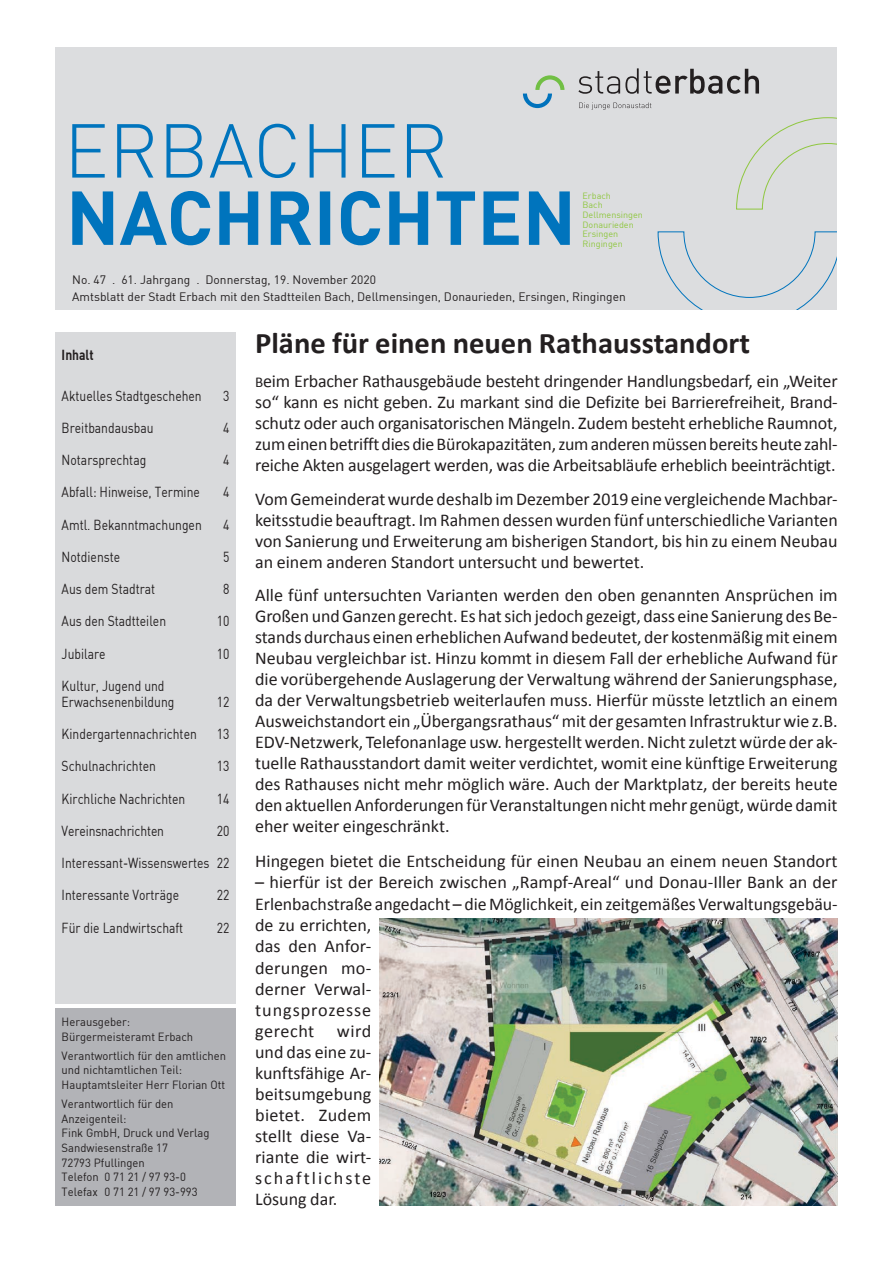
<style>
.page{position:relative;width:893px;height:1263px;background:#fff}
.page>*{position:absolute;margin:0;border:0;box-sizing:border-box;transform-origin:0 0}
.t1{font:700 30px "Calibri";color:#231f20}
.t2{font:18px/21px "Calibri";color:#231f20;text-align:justify}
.t3{font:14.25px/16.2px "DIN";color:#231f20;scale:.85 1}
.t4{font:700 14.25px "DIN";color:#231f20;scale:.85 1}
.t5{font:12px/16.6px "DIN";color:#231f20}
.t6{font:11.7px/14.7px "DIN";color:#231f20;scale:.96 1}
.t7{font:8.85px/9.6px "DIN";color:#8fc73f}
.s1{font-size:15px}
</style>
<div class="page">
<div style="left:55px;top:47px;width:783px;height:263px;background:#dcdddf"></div>
<svg style="left:523px;top:75px;width:41px;height:33px"></svg>
<svg style="left:579px;top:103px;width:72px;height:7px"></svg>
<svg style="left:578px;top:68px;width:181px;height:26px"></svg>
<svg style="left:72px;top:191px;width:498px;height:54px"></svg>
<svg style="left:72px;top:124px;width:371px;height:54px"></svg>
<svg style="left:657px;top:231px;width:181px;height:79px"></svg>
<svg style="left:736px;top:117px;width:102px;height:93px"></svg>
<div style="left:55px;top:1008px;width:181px;height:197px;background:#b2b3b7"></div>
<div style="left:55px;top:332px;width:181px;height:671px;background:#d9dadc"></div>
<img style="left:380px;top:918px;width:458px;height:287px">
<p class="t7" style="left:583px;top:191px;width:62px">Erbach<br>Bach<br>Dellmensingen<br>Donaurieden<br>Ersingen<br>Ringingen</p>
<p class="t5" style="left:72px;top:271px;width:555px">No. 47 . 61. Jahrgang . Donnerstag, 19. November 2020<br>Amtsblatt der Stadt Erbach mit den Stadtteilen Bach, Dellmensingen, Donaurieden, Ersingen, Ringingen</p>
<h1 class="t1" style="left:255px;top:324px;width:496px">Pläne für einen neuen Rathausstandort</h1>
<p class="t2" style="left:255px;top:370px;width:584px"><span class="s1">B</span>eim Erbacher Rathausgebäude besteht dringender Handlungsbedarf, ein „Weiter so“ kann es nicht geben. Zu markant sind die Defizite bei Barrierefreiheit, Brand&shy;schutz oder auch organisatorischen Mängeln. Zudem besteht erhebliche Raumnot, zum einen betrifft dies die Bürokapazitäten, zum anderen müssen bereits heute zahl&shy;reiche Akten ausgelagert werden, was die Arbeitsabläufe erheblich beeinträchtigt.</p>
<p class="t2" style="left:255px;top:488px;width:584px">Vom Gemeinderat wurde deshalb im Dezember 2019 eine vergleichende Machbar&shy;keitsstudie beauftragt. Im Rahmen dessen wurden fünf unterschiedliche Varianten von Sanierung und Erweiterung am bisherigen Standort, bis hin zu einem Neubau an einem anderen Standort untersucht und bewertet.</p>
<p class="t2" style="left:255px;top:585px;width:584px">Alle fünf untersuchten Varianten werden den oben genannten Ansprüchen im Großen und Ganzen gerecht. Es hat sich jedoch gezeigt, dass eine Sanierung des Be&shy;stands durchaus einen erheblichen Aufwand bedeutet, der kostenmäßig mit einem Neubau vergleichbar ist. Hinzu kommt in diesem Fall der erhebliche Aufwand für die vorübergehende Auslagerung der Verwaltung während der Sanierungsphase, da der Verwaltungsbetrieb weiterlaufen muss. Hierfür müsste letztlich an einem Ausweichstandort ein „Übergangsrathaus“ mit der gesamten Infrastruktur wie z.B.<br>EDV-Netzwerk, Telefonanlage usw. hergestellt werden. Nicht zuletzt würde der ak&shy;tuelle Rathausstandort damit weiter verdichtet, womit eine künftige Erweiterung des Rathauses nicht mehr möglich wäre. Auch der Marktplatz, der bereits heute den aktuellen Anforderungen für Veranstaltungen nicht mehr genügt, würde damit eher weiter eingeschränkt.</p>
<p class="t2" style="left:255px;top:850px;width:584px">Hingegen bietet die Entscheidung für einen Neubau an einem neuen Standort</p>
<p class="t2" style="left:255px;top:872px;width:584px;text-align:left">– hierfür ist der Bereich zwischen „Rampf-Areal“ und Donau-Iller Bank an der<br>Erlenbachstraße angedacht – die Möglichkeit, ein zeitgemäßes Verwaltungsgebäu&shy;de zu errichten,<br>das den Anfor-<br>derungen mo-<br>derner Verwal-<br>tungsprozesse<br>gerecht wird<br>und das eine zu-<br>kunftsfähige Ar-<br>beitsumgebung<br>bietet. Zudem<br>stellt diese Va-<br>riante die wirt-<br>schaftlichste<br>Lösung dar.</p>
<p class="t4" style="left:62px;top:345px;width:39px">Inhalt</p>
<p class="t3" style="left:62px;top:387px;width:166px">Aktuelles Stadtgeschehen</p>
<p class="t3" style="left:223px;top:387px;width:9px">3</p>
<p class="t3" style="left:62px;top:419px;width:110px">Breitbandausbau</p>
<p class="t3" style="left:223px;top:419px;width:9px">4</p>
<p class="t3" style="left:62px;top:451px;width:101px">Notarsprechtag</p>
<p class="t3" style="left:223px;top:451px;width:9px">4</p>
<p class="t3" style="left:62px;top:484px;width:164px">Abfall: Hinweise, Termine</p>
<p class="t3" style="left:223px;top:484px;width:9px">4</p>
<p class="t3" style="left:62px;top:516px;width:166px">Amtl. Bekanntmachungen</p>
<p class="t3" style="left:223px;top:516px;width:9px">4</p>
<p class="t3" style="left:62px;top:548px;width:70px">Notdienste</p>
<p class="t3" style="left:223px;top:548px;width:9px">5</p>
<p class="t3" style="left:62px;top:580px;width:112px">Aus dem Stadtrat</p>
<p class="t3" style="left:223px;top:580px;width:9px">8</p>
<p class="t3" style="left:62px;top:613px;width:124px">Aus den Stadtteilen</p>
<p class="t3" style="left:217px;top:613px;width:16px">10</p>
<p class="t3" style="left:62px;top:645px;width:53px">Jubilare</p>
<p class="t3" style="left:217px;top:645px;width:16px">10</p>
<p class="t3" style="left:62px;top:677px;width:134px">Kultur, Jugend und<br>Erwachsenenbildung</p>
<p class="t3" style="left:217px;top:693px;width:16px">12</p>
<p class="t3" style="left:62px;top:726px;width:161px">Kindergartennachrichten</p>
<p class="t3" style="left:217px;top:726px;width:16px">13</p>
<p class="t3" style="left:62px;top:758px;width:112px">Schulnachrichten</p>
<p class="t3" style="left:217px;top:758px;width:16px">13</p>
<p class="t3" style="left:62px;top:790px;width:147px">Kirchliche Nachrichten</p>
<p class="t3" style="left:217px;top:790px;width:16px">14</p>
<p class="t3" style="left:62px;top:822px;width:122px">Vereinsnachrichten</p>
<p class="t3" style="left:217px;top:822px;width:16px">20</p>
<p class="t3" style="left:62px;top:855px;width:199px">Interessant-Wissenswertes 22</p>
<p class="t3" style="left:62px;top:887px;width:140px">Interessante Vorträge</p>
<p class="t3" style="left:217px;top:887px;width:16px">22</p>
<p class="t3" style="left:62px;top:919px;width:145px">Für die Landwirtschaft</p>
<p class="t3" style="left:217px;top:919px;width:16px">22</p>
<p class="t6" style="left:62px;top:1014px;width:139px">Herausgeber:<br>Bürgermeisteramt Erbach</p>
<p class="t6" style="left:62px;top:1048px;width:173px">Verantwortlich für den amtlichen und nichtamtlichen Teil:<br>Hauptamtsleiter Herr Florian Ott</p>
<p class="t6" style="left:62px;top:1096px;width:156px">Verantwortlich für den<br>Anzeigenteil:<br>Fink GmbH, Druck und Verlag<br>Sandwiesenstraße 17<br>72793 Pfullingen<br>Telefon 0 71 21 / 97 93-0<br>Telefax 0 71 21 / 97 93-993</p>
</div>
